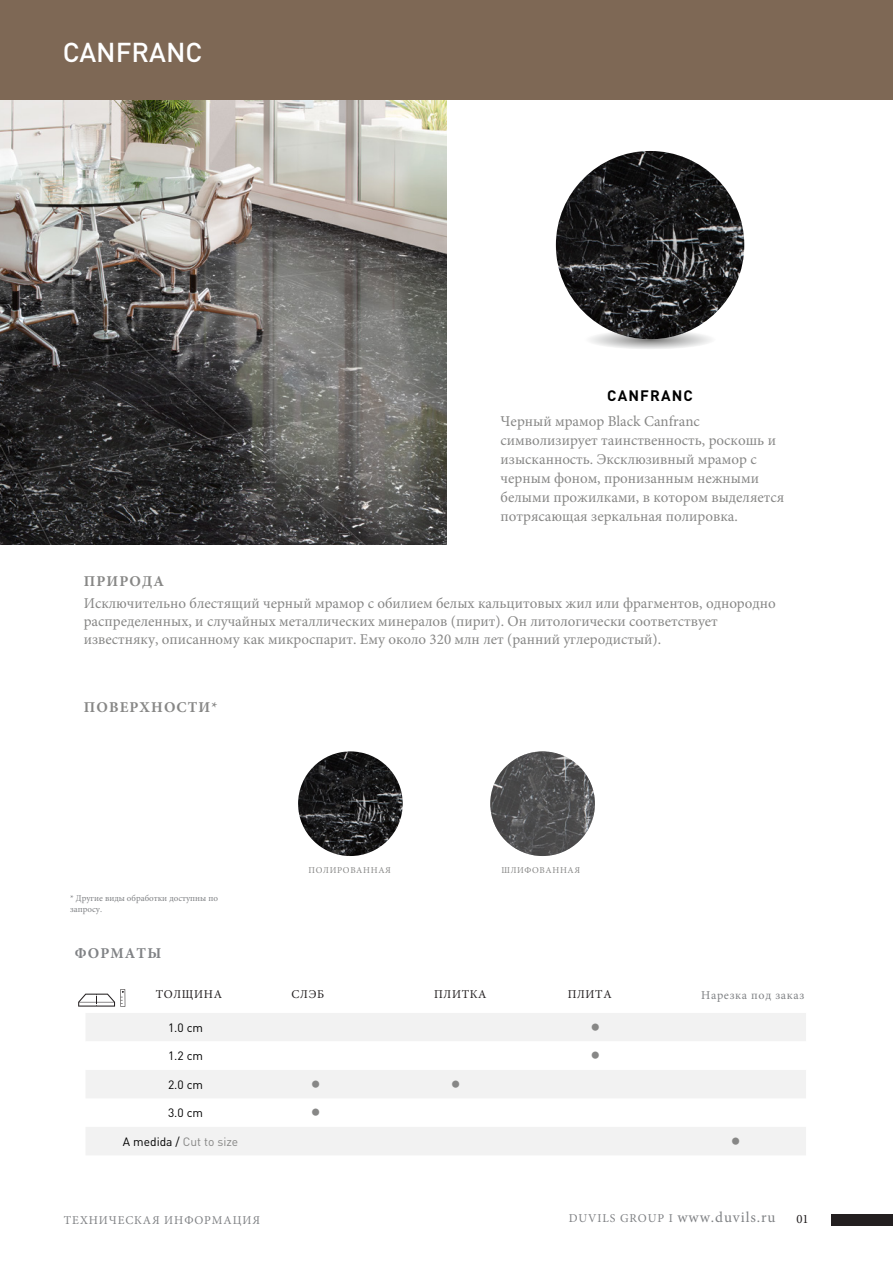
<style>
.page{position:relative;width:893px;height:1263px;background:#fff}
.page>*{position:absolute;margin:0;border:0;box-sizing:border-box;transform-origin:0 0}
.t1{font:500 27px "DIN";color:#fff}
.t2{font:27px "Minion Pro";color:#878786}
.t3{font:15px/18.9px "Minion Pro";color:#878786}
.t4{font:15px "Minion Pro";letter-spacing:.06em;color:#808285}
.t5{font:700 15px "Minion Pro";letter-spacing:.075em;color:#878786}
.t6{font:700 15px "DIN";letter-spacing:.075em;color:#000}
.t7{font:700 15px "Minion Pro";letter-spacing:.075em;color:#808285}
.t8{font:12.75px "Minion Pro";color:#231f20}
.t9{font:12px "Minion Pro";letter-spacing:.055em;color:#231f20}
.t10{font:12px "Minion Pro";letter-spacing:.075em;color:#808285}
.t11{font:12px "DIN";color:#000}
.t12{font:12px "DIN";color:#878786}
.t13{font:12px "Minion Pro";letter-spacing:.055em;color:#808285}
.t14{font:9px/10.8px "Minion Pro";color:#808285}
.t15{font:9px "Minion Pro";letter-spacing:.075em;color:#878786}
.s1{color:#000}
.s2{font-size:12px}
</style>
<div class="page">
<img style="left:0;top:100px;width:446px;height:444px">
<div style="left:0;top:0;width:893px;height:100px;background:#7e6855"></div>
<svg style="left:590px;top:329px;width:121px;height:20px"></svg>
<img style="left:556px;top:151px;width:188px;height:188px;border-radius:94px">
<svg style="left:86px;top:1013px;width:720px;height:142px;fill:#f2f2f2"></svg>
<svg style="left:86px;top:1041px;width:720px;height:29px"></svg>
<svg style="left:166px;top:1017px;width:39px;height:18px"></svg>
<svg style="left:164px;top:1077px;width:41px;height:15px"></svg>
<div style="left:119px;top:1129px;width:123px;height:21px;background:#f2f2f2"></div>
<img style="left:298px;top:751px;width:105px;height:105px;border-radius:52px">
<svg style="left:490px;top:751px;width:105px;height:105px;background:#555556"></svg>
<svg style="left:78px;top:989px;width:47px;height:18px"></svg>
<div style="left:831px;top:1215px;width:62px;height:11px;background:#231f20"></div>
<h1 class="t1" style="left:63px;top:34px;width:141px">CANFRANC</h1>
<p class="t6" style="left:607px;top:385px;width:87px">CANFRANC</p>
<p class="t3" style="left:501px;top:412px;width:285px">Черный мрамор Black Canfranc символизирует таинственность, роскошь и изысканность. Эксклюзивный мрамор с черным фоном, пронизанным нежными белыми прожилками, в котором выделяется потрясающая зеркальная полировка.</p>
<p class="t5" style="left:84px;top:570px;width:82px">ПРИРОДА</p>
<p class="t3" style="left:84px;top:595px;width:693px;line-height:18px">Исключительно блестящий черный мрамор с обилием белых кальцитовых жил или фрагментов, однородно распределенных, и случайных металлических минералов (пирит). Он литологически соответствует известняку, описанному как микроспарит. Ему около 320 млн лет (ранний углеродистый).</p>
<p class="t5" style="left:84px;top:697px;width:135px">ПОВЕРХНОСТИ*</p>
<p class="t14" style="left:70px;top:893px;width:149px">* Другие виды обработки доступны по запросу.</p>
<p class="t15" style="left:309px;top:864px;width:84px">ПОЛИРОВАННАЯ</p>
<p class="t15" style="left:501px;top:864px;width:80px">ШЛИФОВАННАЯ</p>
<p class="t7" style="left:75px;top:942px;width:88px">ФОРМАТЫ</p>
<p class="t9" style="left:156px;top:986px;width:68px">ТОЛЩИНА</p>
<p class="t9" style="left:292px;top:986px;width:34px">СЛЭБ</p>
<p class="t9" style="left:568px;top:986px;width:45px">ПЛИТА</p>
<p class="t13" style="left:701px;top:987px;width:105px">Нарезка под заказ</p>
<p class="t9" style="left:434px;top:986px;width:54px">ПЛИТКА</p>
<p class="t11" style="left:168px;top:1021px;width:37px">1.0 cm</p>
<h1 class="t2" style="left:590px;top:1006px;width:12px">•</h1>
<p class="t11" style="left:168px;top:1049px;width:37px">1.2 cm</p>
<h1 class="t2" style="left:590px;top:1034px;width:12px">•</h1>
<p class="t11" style="left:168px;top:1077px;width:37px">2.0 cm</p>
<h1 class="t2" style="left:310px;top:1063px;width:12px">•</h1>
<h1 class="t2" style="left:450px;top:1063px;width:12px">•</h1>
<p class="t11" style="left:168px;top:1106px;width:37px">3.0 cm</p>
<h1 class="t2" style="left:310px;top:1091px;width:12px">•</h1>
<p class="t12" style="left:123px;top:1134px;width:117px"><span class="s1">A medida /</span> Cut to size</p>
<h1 class="t2" style="left:730px;top:1120px;width:12px">•</h1>
<p class="t10" style="left:64px;top:1212px;width:198px">ТЕХНИЧЕСКАЯ ИНФОРМАЦИЯ</p>
<p class="t4" style="left:569px;top:1207px;width:208px"><span class="s2">DUVILS GROUP I</span> www.duvils.ru</p>
<p class="t8" style="left:796px;top:1210px;width:14px">01</p>
</div>
